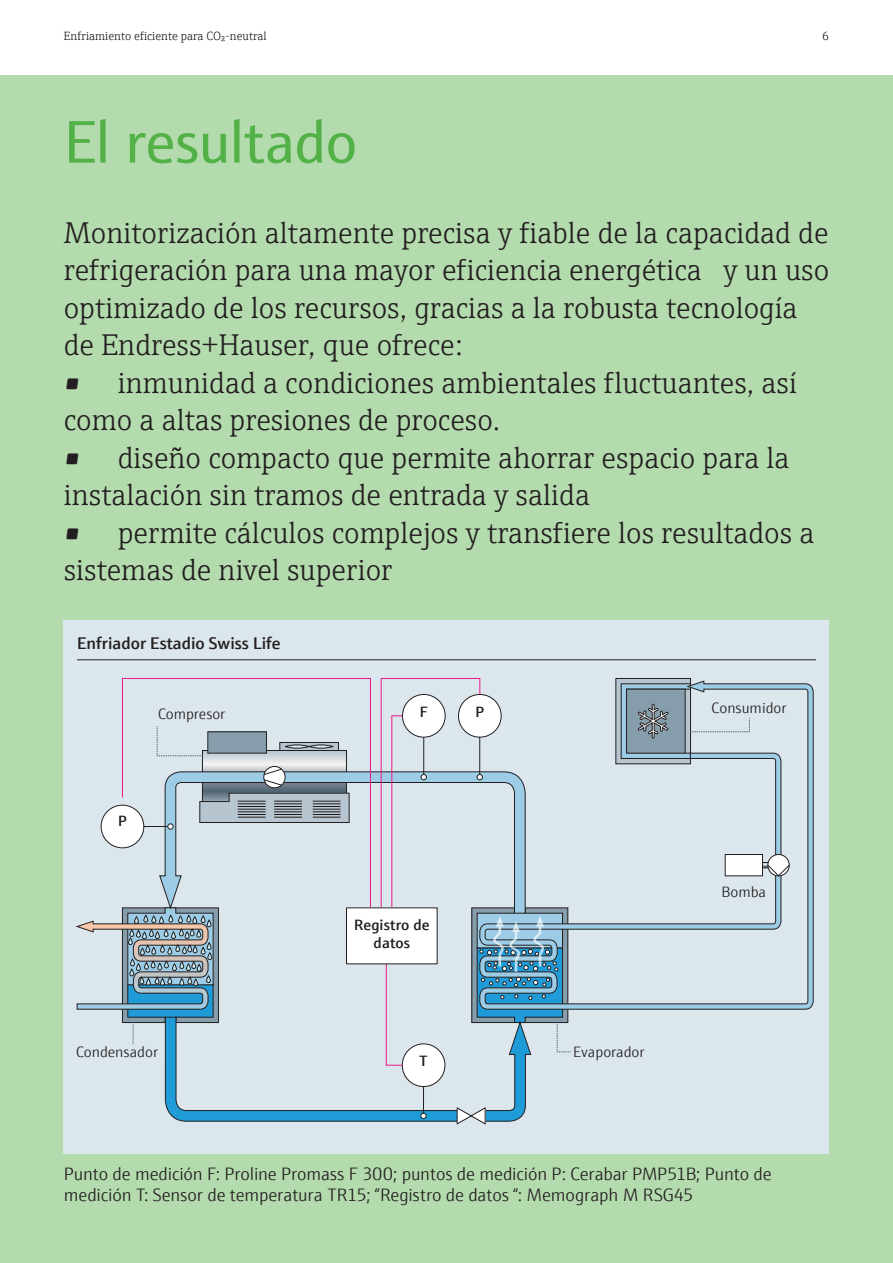
<style>
.page{position:relative;width:893px;height:1263px;background:#fff}
.page>*{position:absolute;margin:0;border:0;box-sizing:border-box;transform-origin:0 0}
.Headline_XL_-_40pt{font:60px "E+H Sans";letter-spacing:-.015em;color:#52b147}
.Content_22_pt{font:300 30px/37.5px "E+H Serif";color:#231f20}
.Legend_-_12pt{font:300 18px/21px "E+H Sans";letter-spacing:-.01em;color:#231f20}
.t1{font:600 16.95px "E+H Sans";color:#231f20}
.t2{font:300 15px "E+H Sans";color:#231f20}
.t3{font:600 15px/18px "E+H Sans";letter-spacing:.01em;color:#231f20;text-align:center}
.t4{font:300 12px "E+H Serif";color:#231f20}
</style>
<div class="page">
<div style="left:0;top:75px;width:893px;height:1188px;background:#b4dbae"></div>
<div style="left:64px;top:620px;width:765px;height:533px;background:#dce6ed"></div>
<div style="left:615px;top:678px;width:76px;height:86px;border:1px solid #231f20"></div>
<svg style="left:571px;top:681px;width:243px;height:328px"></svg>
<div style="left:768px;top:854px;width:21px;height:22px;background:#fff;border-radius:50%"></div>
<div style="left:768px;top:854px;width:21px;height:22px;border:1px solid #231f20;border-radius:50%"></div>
<svg style="left:760px;top:862px;width:30px;height:15px"></svg>
<div style="left:725px;top:854px;width:37px;height:22px;background:#fff"></div>
<div style="left:725px;top:854px;width:38px;height:22px;border:1px solid #231f20"></div>
<hr style="left:77px;top:659px;width:739px;height:1px;background:#231f20">
<svg style="left:621px;top:683px;width:129px;height:76px"></svg>
<svg style="left:76px;top:678px;width:495px;height:447px"></svg>
<div style="left:346px;top:908px;width:91px;height:56px;background:#fff"></div>
<p class="t4" style="left:64px;top:27px;width:204px">Enfriamiento eficiente para CO₂-neutral</p>
<p class="t4" style="left:822px;top:27px;width:8px">6</p>
<p class="Headline_XL_-_40pt" style="left:64px;top:97px;width:295px">El resultado</p>
<p class="Content_22_pt" style="left:64px;top:212px;width:767px">Monitorización altamente precisa y fiable de la capacidad de refrigeración para una mayor eficiencia energética y un uso optimizado de los recursos, gracias a la robusta tecnología de Endress+Hauser, que ofrece:</p>
<p class="Content_22_pt" style="left:64px;top:362px;width:735px">• inmunidad a condiciones ambientales fluctuantes, así como a altas presiones de proceso.</p>
<p class="Content_22_pt" style="left:64px;top:437px;width:727px">• diseño compacto que permite ahorrar espacio para la instalación sin tramos de entrada y salida</p>
<p class="Content_22_pt" style="left:64px;top:512px;width:752px">• permite cálculos complejos y transfiere los resultados a sistemas de nivel superior</p>
<p class="t1" style="left:77px;top:630px;width:205px">Enfriador Estadio Swiss Life</p>
<p class="t2" style="left:158px;top:702px;width:69px">Compresor</p>
<p class="t3" style="left:118px;top:811px;width:10px">P</p>
<p class="t2" style="left:76px;top:1041px;width:84px">Condensador</p>
<p class="t3" style="left:420px;top:701px;width:9px">F</p>
<p class="t3" style="left:475px;top:701px;width:10px">P</p>
<p class="t3" style="left:354px;top:914px;width:77px">Registro de datos</p>
<p class="t3" style="left:419px;top:1051px;width:10px">T</p>
<p class="t2" style="left:712px;top:697px;width:77px">Consumidor</p>
<p class="t2" style="left:573px;top:1041px;width:73px">Evaporador</p>
<p class="t2" style="left:722px;top:881px;width:46px">Bomba</p>
<p class="Legend_-_12pt" style="left:64px;top:1162px;width:709px">Punto de medición F: Proline Promass F 300; puntos de medición P: Cerabar PMP51B; Punto de medición T: Sensor de temperatura TR15; “Registro de datos “: Memograph M RSG45</p>
</div>
